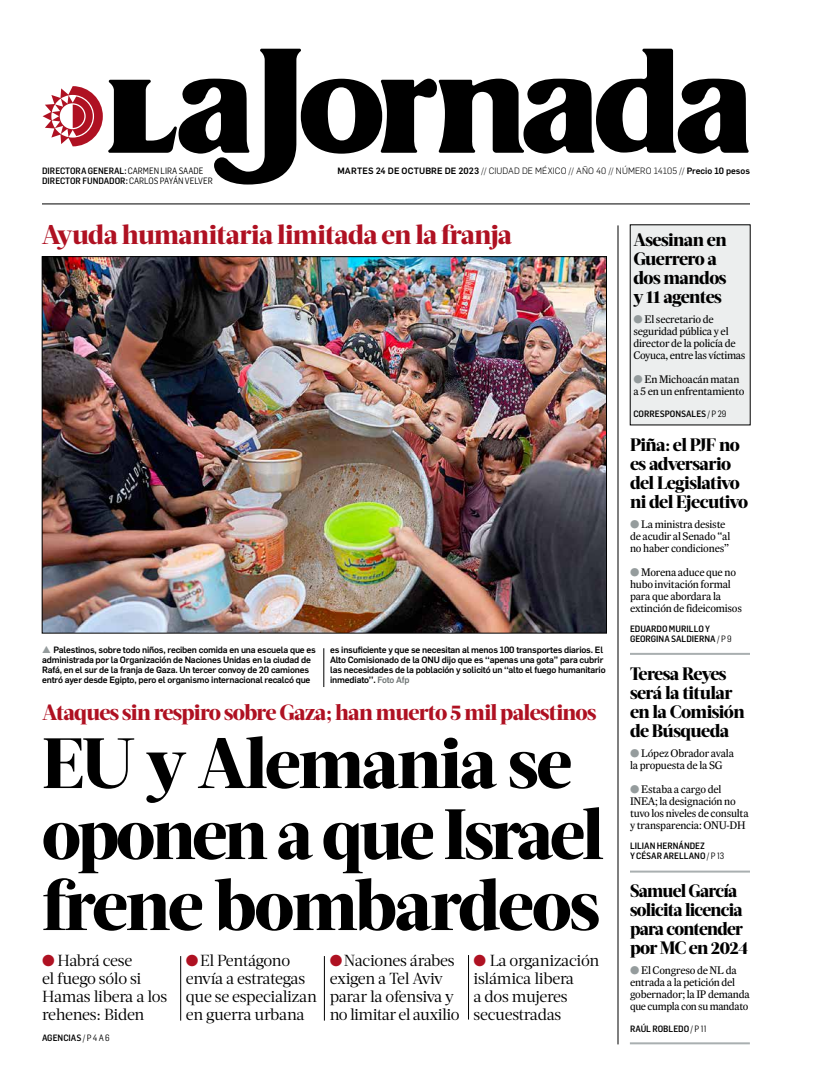
<style>
.page{position:relative;width:822px;height:1089px;background:#fff}
.page>*{position:absolute;margin:0;border:0;box-sizing:border-box;transform-origin:0 0}
.t1{font:800 71px/71px "Acta Headline";letter-spacing:-.035em;color:#000}
.t2{font:800 27px "Acta Headline";letter-spacing:-.02em;color:#af1122}
.t3{font:800 22px "Acta Headline";letter-spacing:-.03em;color:#af1122}
.t4{font:800 18px/19px "Acta Headline";letter-spacing:-.035em;color:#000}
.t5{font:16px/18px "Acta Deck";letter-spacing:-.02em;color:#000}
.t6{font:11px/12px "Expresso Tx";letter-spacing:-.02em;color:#000}
.t7{font:500 9px/10px "Flama";letter-spacing:-.02em;color:#000}
.t8{font:500 9px/10px "Flama Semicond";color:#000}
.t9{font:300 9px "Flama";letter-spacing:.01em;color:#000}
.s1{font-weight:400}
.s2{font-weight:500}
.s3{color:#959c9d}
.s4{color:#6d7373}
.s5{color:#af1122}
</style>
<div class="page">
<svg style="left:43px;top:49px;width:706px;height:136px"></svg>
<hr style="left:42px;top:204px;width:708px;height:1px;background:#000">
<hr style="left:618px;top:225px;width:1px;height:819px;background:#000">
<hr style="left:181px;top:956px;width:1px;height:65px;background:#000">
<hr style="left:324px;top:956px;width:1px;height:65px;background:#000">
<hr style="left:468px;top:955px;width:1px;height:65px;background:#000">
<img style="left:44px;top:259px;width:561px;height:372px">
<hr style="left:324px;top:648px;width:1px;height:39px;background:#000">
<hr style="left:630px;top:653px;width:120px;height:2px;background:#a9afb0">
<hr style="left:630px;top:871px;width:120px;height:2px;background:#a9afb0">
<hr style="left:630px;top:1042px;width:120px;height:2px;background:#a9afb0">
<div style="left:630px;top:225px;width:120px;height:200px;background:#eceeee"></div>
<p class="t8" style="left:42px;top:166px;width:163px">DIRECTORA GENERAL: <span class="s1">CARMEN LIRA SAADE</span></p>
<p class="t9" style="left:337px;top:164px;width:414px"><span class="s2">MARTES 24 de octubre de 2023</span> // CIUDAD DE MÉXICO // AÑO 40 // NÚM ERO 14105 // <span class="s2">Precio 10 pesos</span></p>
<p class="t8" style="left:42px;top:176px;width:172px">DIRECTOR FUNDADOR: <span class="s1">CARLOS PAYÁN VELVER</span></p>
<h2 class="t2" style="left:42px;top:219px;width:472px">Ayuda humanitaria limitada en la franja</h2>
<p class="t7" style="left:42px;top:645px;width:275px"><span class="s3">▲</span> Palestinos, sobre todo niños, reciben comida en una escuela que es administrada por la Organización de Naciones Unidas en la ciudad de Rafá, en el sur de la franja de Gaza. Un tercer convoy de 20 camiones entró ayer desde Egipto, pero el organismo internacional recalcó que</p>
<p class="t7" style="left:330px;top:644px;width:277px">es insuficiente y que se necesitan al menos 100 transportes diarios. El Alto Comisionado de la ONU dijo que es ‘‘apenas una gota’’ para cubrir las necesidades de la población y solicitó un ‘‘alto el fuego humanitario inmediato’’. <span class="s4">Foto Afp</span></p>
<h3 class="t3" style="left:42px;top:699px;width:556px">Ataques sin respiro sobre Gaza; han muerto 5 mil palestinos</h3>
<h1 class="t1" style="left:42px;top:728px;width:563px">EU y Alemania se oponen a que Israel frene bombardeos</h1>
<h3 class="t5" style="left:42px;top:952px;width:127px"><span class="s5">●</span> Habrá cese<br>el fuego sólo si<br>Hamas libera a los rehenes: Biden</h3>
<h3 class="t5" style="left:186px;top:952px;width:133px"><span class="s5">●</span> El Pentágono envía a estrategas que se especializan en guerra urbana</h3>
<h3 class="t5" style="left:330px;top:952px;width:131px"><span class="s5">●</span> Naciones árabes exigen a Tel Aviv parar la ofensiva y no limitar el auxilio</h3>
<h3 class="t5" style="left:474px;top:952px;width:127px"><span class="s5">●</span> La organización islámica libera<br>a dos mujeres secuestradas</h3>
<p class="t8" style="left:42px;top:1033px;width:69px">AGENCIAS <span class="s1">/ P 4 A 6</span></p>
<h3 class="t4" style="left:633px;top:230px;width:95px">Asesinan en<br>Guerrero a dos mandos y 11 agentes</h3>
<p class="t6" style="left:633px;top:313px;width:114px"><span class="s3">●</span> El secretario de seguridad pública y el director de la policía de<br>Coyuca, entre las víctimas</p>
<p class="t6" style="left:633px;top:373px;width:113px"><span class="s3">●</span> En Michoacán matan a 5 en un enfrentamiento</p>
<p class="t8" style="left:633px;top:408px;width:95px">CORRESPONSALES <span class="s1">/ P 29</span></p>
<h3 class="t4" style="left:630px;top:435px;width:120px">Piña: el PJF no es adversario del Legislativo ni del Ejecutivo</h3>
<p class="t6" style="left:630px;top:518px;width:102px"><span class="s3">●</span> La ministra desiste de acudir al Senado ‘‘al no haber condiciones’’</p>
<p class="t6" style="left:630px;top:566px;width:113px"><span class="s3">●</span> Morena aduce que no hubo invitación formal para que abordara la extinción de fideicomisos</p>
<p class="t8" style="left:630px;top:623px;width:103px">EDUARDO MURILLO Y<br>GEORGINA SALDIERNA <span class="s1">/ P 9</span></p>
<h3 class="t4" style="left:630px;top:665px;width:116px">Teresa Reyes será la titular en la Comisión de Búsqueda</h3>
<p class="t6" style="left:630px;top:747px;width:106px"><span class="s3">●</span> López Obrador avala la propuesta de la SG</p>
<p class="t6" style="left:630px;top:783px;width:120px"><span class="s3">●</span> Estaba a cargo del<br>INEA; la designación no tuvo los niveles de consulta y transparencia: ONU-DH</p>
<p class="t8" style="left:630px;top:841px;width:96px">LILIAN HERNÁNDEZ<br>Y CÉSAR ARELLANO <span class="s1">/ P 13</span></p>
<h3 class="t4" style="left:630px;top:881px;width:120px">Samuel García solicita licencia para contender por MC en 2024</h3>
<p class="t6" style="left:630px;top:964px;width:121px"><span class="s3">●</span> El Congreso de NL da entrada a la petición del gobernador; la IP demanda que cumpla con su mandato</p>
<p class="t8" style="left:630px;top:1024px;width:78px">RAÚL ROBLEDO <span class="s1">/ P 11</span></p>
</div>
